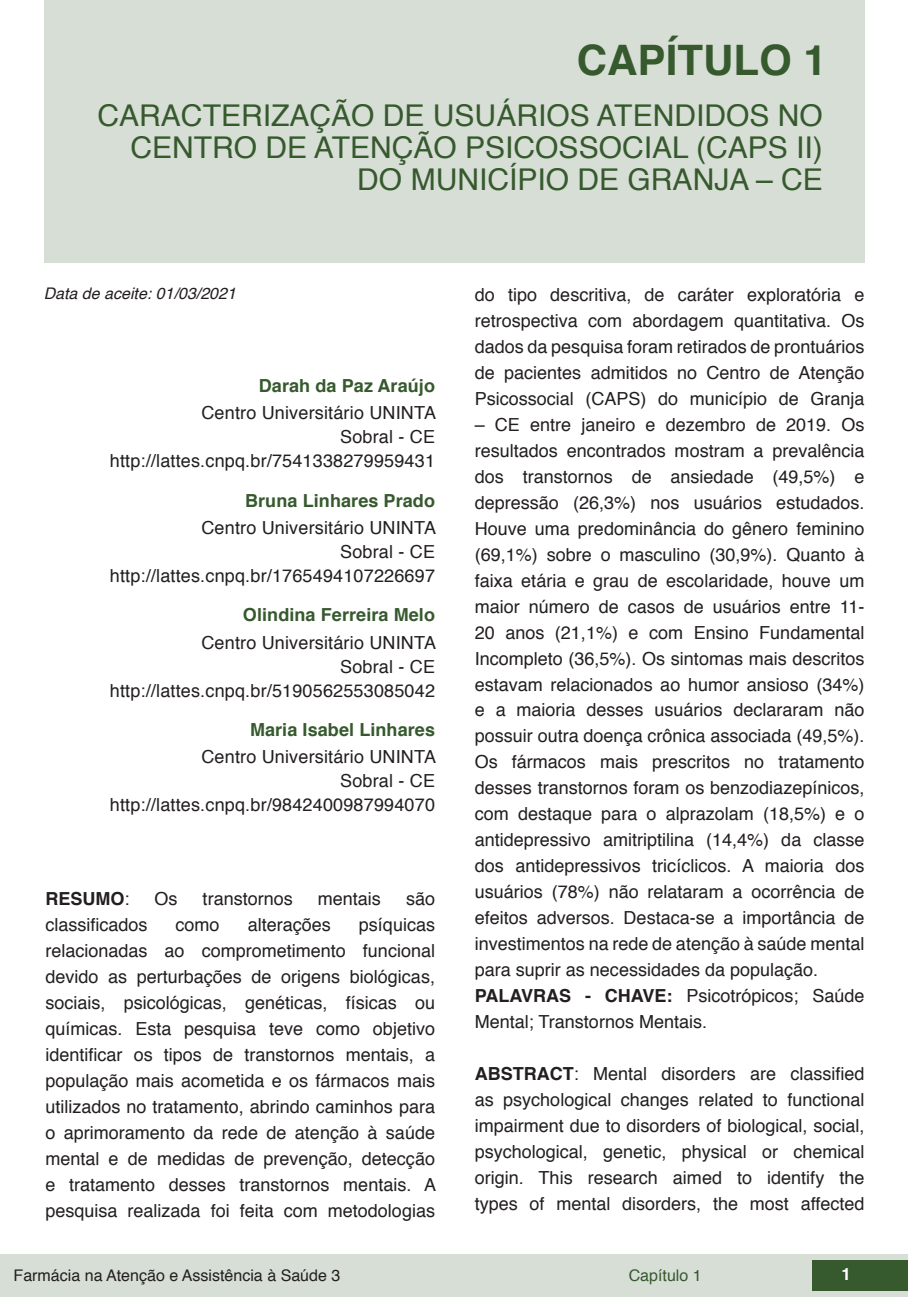
<style>
.page{position:relative;width:908px;height:1304px;background:#fff}
.page>*{position:absolute;margin:0;border:0;box-sizing:border-box;transform-origin:0 0}
.t1{font:700 42px "Helvetica";color:#36592e}
.t2{font:30px/32px "Helvetica";color:#36592e;text-align:right}
.t3{font:18px/26px "Helvetica";color:#231f20;text-align:right}
.t4{font:700 18px "Helvetica";letter-spacing:.005em;color:#36592e}
.t5{font:700 18px "Helvetica";color:#231f20}
.t6{font:700 16.8px "Helvetica";color:#fff}
.t7{font:16px "Helvetica";color:#231f20}
.t8{font:italic 16px "Helvetica";color:#231f20}
.t9{font:16px "Helvetica";color:#36592e}
.s1{font-weight:400}
.s2{font-weight:700}
</style>
<div class="page">
<div style="left:0;top:1254px;width:906px;height:43px;background:#d7ded5"></div>
<div style="left:812px;top:1261px;width:95px;height:30px;background:#36592e"></div>
<div style="left:44px;top:0;width:819px;height:263px;background:#d7ded5"></div>
<h1 class="t1" style="left:576px;top:26px;width:251px">CAPÍTULO 1</h1>
<h2 class="t2" style="left:97px;top:101px;width:726px">CARACTERIZAÇÃO DE USUÁRIOS ATENDIDOS NO<br>CENTRO DE ATENÇÃO PSICOSSOCIAL (CAPS II)<br>DO MUNICÍPIO DE GRANJA – CE</h2>
<p class="t8" style="left:44px;top:280px;width:194px">Data de aceite: 01/03/2021</p>
<p class="t4" style="left:259px;top:371px;width:178px">Darah da Paz Araújo</p>
<p class="t3" style="left:110px;top:402px;width:327px;line-height:24px">Centro Universitário UNINTA<br>Sobral - CE http://lattes.cnpq.br/7541338279959431</p>
<p class="t4" style="left:245px;top:486px;width:191px">Bruna Linhares Prado</p>
<p class="t3" style="left:110px;top:516px;width:327px;line-height:24px">Centro Universitário UNINTA<br>Sobral - CE http://lattes.cnpq.br/1765494107226697</p>
<p class="t4" style="left:243px;top:601px;width:193px">Olindina Ferreira Melo</p>
<p class="t3" style="left:110px;top:631px;width:327px;line-height:24px">Centro Universitário UNINTA<br>Sobral - CE http://lattes.cnpq.br/5190562553085042</p>
<p class="t4" style="left:250px;top:715px;width:186px">Maria Isabel Linhares</p>
<p class="t3" style="left:110px;top:746px;width:327px;line-height:24px">Centro Universitário UNINTA<br>Sobral - CE http://lattes.cnpq.br/9842400987994070</p>
<p class="t5" style="left:45px;top:885px;width:86px">RESUMO<span class="s1">:</span></p>
<p class="t3" style="left:154px;top:887px;width:25px">Os</p>
<p class="t3" style="left:202px;top:887px;width:92px">transtornos</p>
<p class="t3" style="left:318px;top:887px;width:65px">mentais</p>
<p class="t3" style="left:406px;top:887px;width:31px">são</p>
<p class="t3" style="left:45px;top:913px;width:104px">classificados</p>
<p class="t3" style="left:175px;top:913px;width:46px">como</p>
<p class="t3" style="left:248px;top:913px;width:85px">alterações</p>
<p class="t3" style="left:45px;top:913px;width:392px;text-align:justify;text-indent:313px">psíquicas relacionadas ao comprometimento funcional devido as perturbações de origens biológicas, sociais, psicológicas, genéticas, físicas ou químicas. Esta pesquisa teve como objetivo identificar os tipos de transtornos mentais, a população mais acometida e os fármacos mais utilizados no tratamento, abrindo caminhos para o aprimoramento da rede de atenção à saúde mental e de medidas de prevenção, detecção e tratamento desses transtornos mentais. A pesquisa realizada foi feita com metodologias</p>
<p class="t3" style="left:474px;top:282px;width:391px;text-align:justify">do tipo descritiva, de caráter exploratória e retrospectiva com abordagem quantitativa. Os dados da pesquisa foram retirados de prontuários de pacientes admitidos no Centro de Atenção Psicossocial (CAPS) do município de Granja</p>
<p class="t3" style="left:474px;top:412px;width:391px;text-align:left">– CE entre janeiro e dezembro de 2019. Os resultados encontrados mostram a prevalência dos transtornos de ansiedade (49,5%) e depressão (26,3%) nos usuários estudados.<br>Houve uma predominância do gênero feminino (69,1%) sobre o masculino (30,9%). Quanto à faixa etária e grau de escolaridade, houve um maior número de casos de usuários entre 11- 20 anos (21,1%) e com Ensino Fundamental Incompleto (36,5%). Os sintomas mais descritos estavam relacionados ao humor ansioso (34%) e a maioria desses usuários declararam não possuir outra doença crônica associada (49,5%).<br>Os fármacos mais prescritos no tratamento desses transtornos foram os benzodiazepínicos, com destaque para o alprazolam (18,5%) e o antidepressivo amitriptilina (14,4%) da classe dos antidepressivos tricíclicos. A maioria dos usuários (78%) não relataram a ocorrência de efeitos adversos. Destaca-se a importância de investimentos na rede de atenção à saúde mental para suprir as necessidades da população.<br><span class="s2">PALAVRAS - CHAVE:</span> Psicotrópicos; Saúde Mental; Transtornos Mentais.</p>
<p class="t3" style="left:474px;top:1062px;width:391px;text-align:justify"><span class="s2">ABSTRACT</span>: Mental disorders are classified as psychological changes related to functional impairment due to disorders of biological, social, psychological, genetic, physical or chemical origin. This research aimed to identify the types of mental disorders, the most affected</p>
<p class="t7" style="left:14px;top:1263px;width:328px">Farmácia na Atenção e Assistência à Saúde 3</p>
<p class="t9" style="left:628px;top:1263px;width:74px">Capítulo 1</p>
<p class="t6" style="left:841px;top:1261px;width:11px">1</p>
</div>
